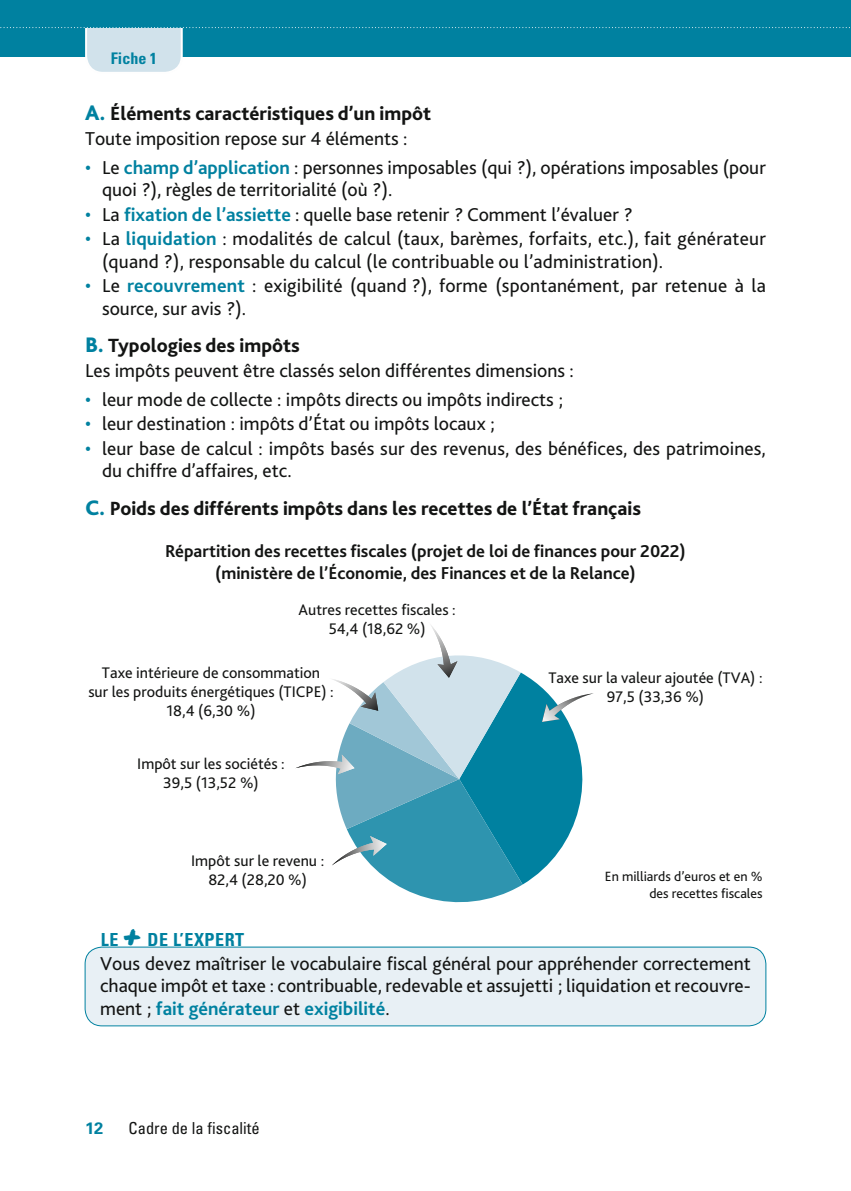
<style>
.page{position:relative;width:851px;height:1191px;background:#fff}
.page>*{position:absolute;margin:0;border:0;box-sizing:border-box;transform-origin:0 0}
.t1{font:800 20px "Bliss 2";color:#131413}
.t2{font:19.6px/22.6px "Bliss 2";color:#131413}
.t3{font:700 18px/22px "Bliss 2";color:#131413;text-align:center}
.t4{font:700 condensed 18px "Univers LT Std";letter-spacing:.03em;color:#0081a0}
.t5{font:condensed 16.4px "Univers LT Std";color:#131413}
.t6{font:700 16.4px "Univers LT Std";color:#0081a0}
.t7{font:16px/19.2px "Bliss 2";color:#131413;text-align:center}
.t8{font:700 condensed 16px "Univers LT Std";color:#0081a0}
.t9{font:14px/16.8px "Bliss 2";color:#131413;text-align:right}
.s1{font-size:22px;color:#0081a0}
.s2{color:#0081a0}
.s3{font-weight:700;color:#0081a0}
.s4{font-family:"Permanent Marker";font-weight:400;font-stretch:normal;font-size:32px}
</style>
<div class="page">
<svg style="left:0;top:0;width:849px;height:72px"></svg>
<div style="left:85px;top:946px;width:680px;height:79px;background:#e8f0f5;border-radius:17px"></div>
<div style="left:85px;top:946px;width:681px;height:80px;border:1px solid #0081a0;border-radius:17px"></div>
<svg style="left:295px;top:625px;width:299px;height:277px"></svg>
<p class="t8" style="left:111px;top:48px;width:48px">Fiche 1</p>
<p class="t1" style="left:85px;top:101px;width:347px"><span class="s1">A.</span> Éléments caractéristiques d’un impôt</p>
<p class="t2" style="left:85px;top:127px;width:324px">Toute imposition repose sur 4 éléments :</p>
<p class="t2" style="left:102px;top:155px;width:665px;text-indent:-17px"><span class="s2">•</span> Le <span class="s3">champ d’application</span> : personnes imposables (qui ?), opérations imposables (pour quoi ?), règles de territorialité (où ?).</p>
<p class="t2" style="left:85px;top:202px;width:549px"><span class="s2">•</span> La <span class="s3">fixation de l’assiette</span> : quelle base retenir ? Comment l’évaluer ?</p>
<p class="t2" style="left:102px;top:227px;width:665px;text-indent:-17px"><span class="s2">•</span> La <span class="s3">liquidation</span> : modalités de calcul (taux, barèmes, forfaits, etc.), fait générateur (quand ?), responsable du calcul (le contribuable ou l’administration).</p>
<p class="t2" style="left:102px;top:274px;width:665px;text-indent:-17px"><span class="s2">•</span> Le <span class="s3">recouvrement</span> : exigibilité (quand ?), forme (spontanément, par retenue à la source, sur avis ?).</p>
<p class="t1" style="left:85px;top:333px;width:216px"><span class="s1">B.</span> Typologies des impôts</p>
<p class="t2" style="left:85px;top:359px;width:490px">Les impôts peuvent être classés selon différentes dimensions :</p>
<p class="t2" style="left:85px;top:387px;width:479px"><span class="s2">•</span> leur mode de collecte : impôts directs ou impôts indirects ;</p>
<p class="t2" style="left:85px;top:412px;width:411px"><span class="s2">•</span> leur destination : impôts d’État ou impôts locaux ;</p>
<p class="t2" style="left:102px;top:436px;width:665px;text-indent:-17px"><span class="s2">•</span> leur base de calcul : impôts basés sur des revenus, des bénéfices, des patrimoines, du chiffre d’affaires, etc.</p>
<p class="t1" style="left:85px;top:495px;width:557px"><span class="s1">C.</span> Poids des différents impôts dans les recettes de l’État français</p>
<p class="t3" style="left:165px;top:539px;width:522px">Répartition des recettes fiscales (projet de loi de finances pour 2022) (ministère de l’Économie, des Finances et de la Relance)</p>
<p class="t7" style="left:298px;top:600px;width:159px">Autres recettes fiscales :<br>54,4 (18,62 %)</p>
<p class="t7" style="left:88px;top:662px;width:247px">Taxe intérieure de consommation<br>sur les produits énergétiques (TICPE) :<br>18,4 (6,30 %)</p>
<p class="t7" style="left:137px;top:753px;width:149px">Impôt sur les sociétés :<br>39,5 (13,52 %)</p>
<p class="t7" style="left:548px;top:667px;width:216px">Taxe sur la valeur ajoutée (TVA) :<br>97,5 (33,36 %)</p>
<p class="t7" style="left:191px;top:850px;width:135px">Impôt sur le revenu :<br>82,4 (28,20 %)</p>
<p class="t9" style="left:605px;top:867px;width:159px">En milliards d’euros et en % des recettes fiscales</p>
<p class="t4" style="left:101px;top:928px;width:145px">LE <span class="s4">+</span> DE L’EXPERT</p>
<p class="t2" style="left:100px;top:951px;width:652px;text-align:justify">Vous devez maîtriser le vocabulaire fiscal général pour appréhender correctement chaque impôt et taxe : contribuable, redevable et assujetti ; liquidation et recouvre&shy;ment ; <span class="s3">fait générateur</span> et <span class="s3">exigibilité</span>.</p>
<p class="t6" style="left:85px;top:1118px;width:20px">12</p>
<p class="t5" style="left:129px;top:1117px;width:133px">Cadre de la fiscalité</p>
</div>
